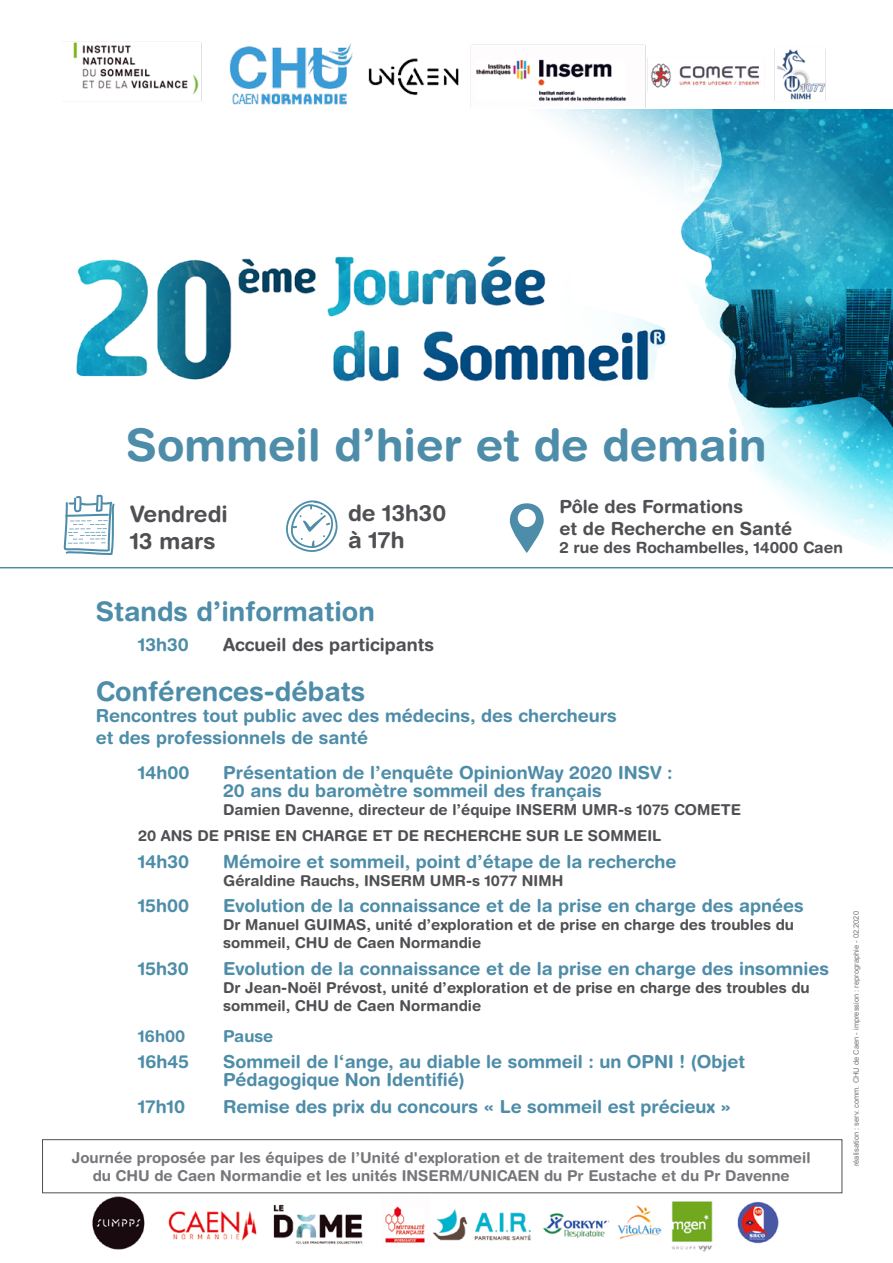
<style>
.page{position:relative;width:893px;height:1263px;background:#fff}
.page>*{position:absolute;margin:0;border:0;box-sizing:border-box;transform-origin:0 0}
.t1{font:700 45px "Helvetica Rounded LT Std";color:#4e8da9}
.t2{font:700 27px "Helvetica Rounded LT Std";color:#4e8da9}
.t3{font:700 22.65px/27.2px "Helvetica Rounded LT Std";color:#504f53}
.t4{font:700 18.15px/21.8px "Helvetica Rounded LT Std";color:#504f53}
.t5{font:700 18px/18px "Helvetica Rounded LT Std";color:#4e8da9}
.t6{font:700 18px "Helvetica Rounded LT Std";color:#504f53}
.t7{font:700 16.5px "Helvetica Rounded LT Std";color:#4e8da9}
.t8{font:700 15.6px "Helvetica Rounded LT Std";color:#504f53}
.t9{font:700 15px/18px "Helvetica Rounded LT Std";color:#504f53}
.t10{font:700 15px/18px "Helvetica Rounded LT Std";color:#77767a;text-align:center}
.t11{font:7.5px "Arial";color:#77767a}
</style>
<div class="page">
<img style="left:22px;top:109px;width:871px;height:460px">
<img style="left:87px;top:1189px;width:756px;height:63px">
<img style="left:73px;top:41px;width:753px;height:66px">
<svg style="left:286px;top:500px;width:52px;height:52px"></svg>
<svg style="left:510px;top:503px;width:34px;height:50px"></svg>
<div style="left:42px;top:1139px;width:800px;height:54px;border:1px solid #504f53"></div>
<hr style="left:0;top:567px;width:893px;height:1px;background:#4e8da9">
<svg style="left:64px;top:495px;width:51px;height:60px"></svg>
<p class="t1" style="left:126px;top:418px;width:642px">Sommeil d’hier et de demain</p>
<p class="t3" style="left:130px;top:500px;width:99px">Vendredi<br>13 mars</p>
<p class="t3" style="left:348px;top:499px;width:100px">de 13h30 à 17h</p>
<p class="t4" style="left:559px;top:495px;width:234px">Pôle des Formations<br>et de Recherche en Santé</p>
<p class="t8" style="left:559px;top:538px;width:285px">2 rue des Rochambelles, 14000 Caen</p>
<p class="t2" style="left:96px;top:595px;width:281px">Stands d’information</p>
<p class="t5" style="left:138px;top:635px;width:52px">13h30</p>
<p class="t6" style="left:223px;top:634px;width:213px">Accueil des participants</p>
<p class="t2" style="left:96px;top:675px;width:271px">Conférences-débats</p>
<p class="t5" style="left:96px;top:705px;width:523px;line-height:21.6px">Rencontres tout public avec des médecins, des chercheurs et des professionnels de santé</p>
<p class="t5" style="left:138px;top:763px;width:53px">14h00</p>
<p class="t5" style="left:223px;top:763px;width:451px">Présentation de l’enquête OpinionWay 2020 INSV :<br>20 ans du baromètre sommeil des français</p>
<p class="t9" style="left:223px;top:800px;width:519px">Damien Davenne, directeur de l’équipe INSERM UMR-s 1075 COMETE</p>
<p class="t9" style="left:138px;top:827px;width:525px">20 ANS DE PRISE EN CHARGE ET DE RECHERCHE SUR LE SOMMEIL</p>
<p class="t5" style="left:138px;top:852px;width:53px">14h30</p>
<p class="t5" style="left:223px;top:852px;width:455px">Mémoire et sommeil, point d’étape de la recherche</p>
<p class="t9" style="left:223px;top:871px;width:342px">Géraldine Rauchs, INSERM UMR-s 1077 NIMH</p>
<p class="t5" style="left:138px;top:897px;width:53px">15h00</p>
<p class="t5" style="left:223px;top:897px;width:582px">Evolution de la connaissance et de la prise en charge des apnées</p>
<p class="t9" style="left:223px;top:916px;width:572px">Dr Manuel GUIMAS, unité d’exploration et de prise en charge des troubles du sommeil, CHU de Caen Normandie</p>
<p class="t5" style="left:138px;top:959px;width:52px">15h30</p>
<p class="t5" style="left:223px;top:959px;width:607px">Evolution de la connaissance et de la prise en charge des insomnies</p>
<p class="t9" style="left:223px;top:978px;width:588px">Dr Jean-Noël Prévost, unité d’exploration et de prise en charge des troubles du sommeil, CHU de Caen Normandie</p>
<p class="t7" style="left:138px;top:1026px;width:49px">16h00</p>
<p class="t7" style="left:223px;top:1026px;width:52px">Pause</p>
<p class="t5" style="left:138px;top:1052px;width:53px">16h45</p>
<p class="t5" style="left:223px;top:1052px;width:523px">Sommeil de l‘ange, au diable le sommeil : un OPNI ! (Objet<br>Pédagogique Non Identifié)</p>
<p class="t5" style="left:138px;top:1097px;width:48px">17h10</p>
<p class="t5" style="left:223px;top:1097px;width:510px">Remise des prix du concours « Le sommeil est précieux »</p>
<p class="t10" style="left:72px;top:1148px;width:740px">Journée proposée par les équipes de l’Unité d'exploration et de traitement des troubles du sommeil du CHU de Caen Normandie et les unités INSERM/UNICAEN du Pr Eustache et du Pr Davenne</p>
<p class="t11" style="left:851px;top:1166px;width:256px;rotate:-90deg">réalisation : serv. comm. CHU de Caen - impression : reprographie - 02.2020</p>
</div>
